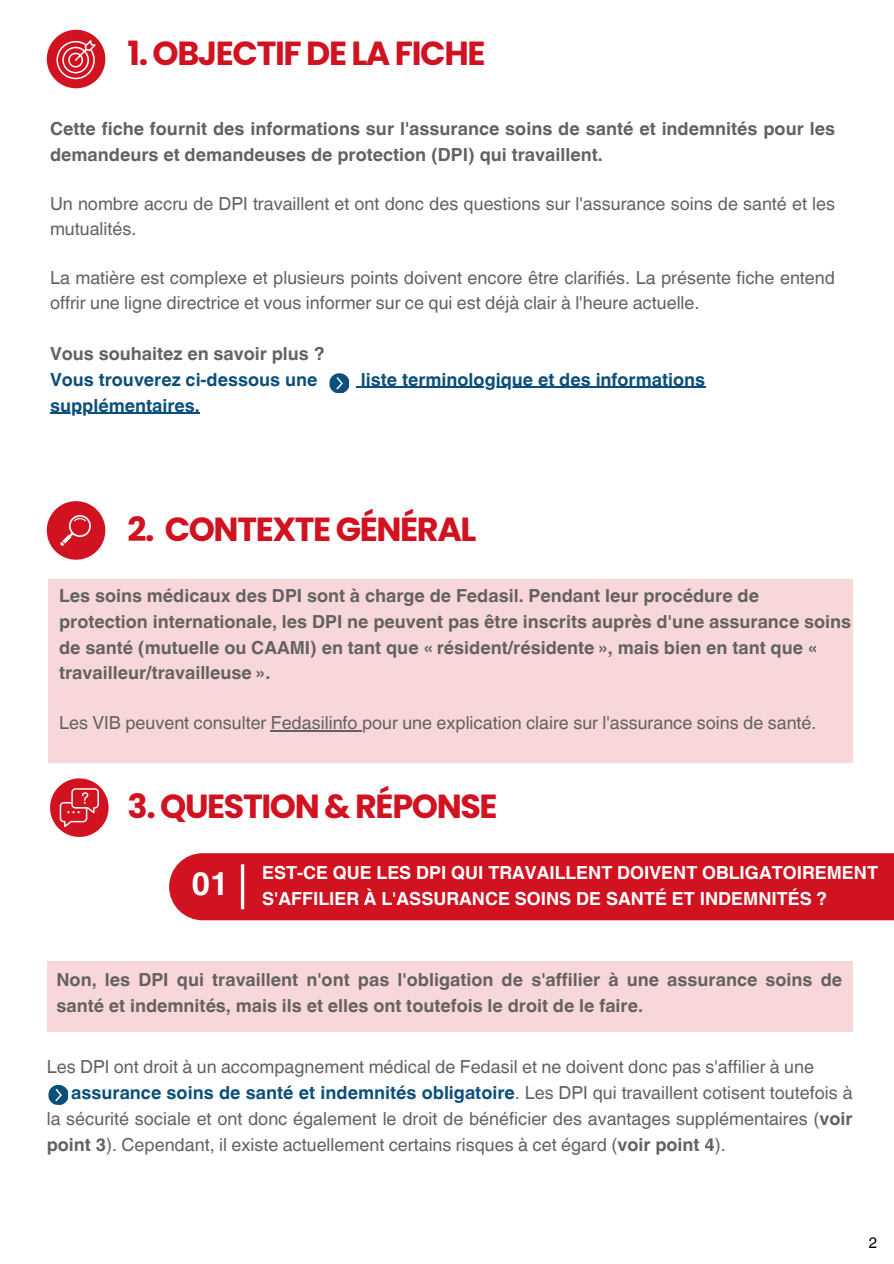
<style>
.page{position:relative;width:894px;height:1264px;background:#fff}
.page>*{position:absolute;margin:0;border:0;box-sizing:border-box;transform-origin:0 0}
.t1{font:700 33.3px "Poppins";letter-spacing:-.04em;color:#d11220}
.t2{font:700 32.55px "Helvetica World";color:#fff}
.t3{font:18px/25.8px "Helvetica World";color:#656161}
.t4{font:700 18px/25.8px "Helvetica World";color:#656161}
.t5{font:700 18px/25.8px "Helvetica World";color:#fff}
.t6{font:700 18px "Helvetica World";color:#0c4f7a}
.t7{font:15.15px "Helvetica World";color:#000}
.s1{color:#0c4f7a}
.s2{font-weight:700;color:#0c4f7a}
.s3{font-weight:700}
</style>
<div class="page">
<div style="left:48px;top:579px;width:804px;height:183px;background:#f7d7d9"></div>
<svg style="left:47px;top:30px;width:58px;height:58px"></svg>
<svg style="left:47px;top:501px;width:58px;height:58px"></svg>
<div style="left:169px;top:853px;width:724px;height:67px;background:#d11220"></div>
<hr style="left:241px;top:864px;width:3px;height:45px;background:#fff">
<svg style="left:50px;top:778px;width:59px;height:59px"></svg>
<div style="left:47px;top:961px;width:805px;height:71px;background:#f7d7d9"></div>
<svg style="left:48px;top:1085px;width:21px;height:20px"></svg>
<hr style="left:361px;top:387px;width:344px;height:1px;background:#0c4f7a">
<hr style="left:50px;top:412px;width:150px;height:2px;background:#0c4f7a">
<hr style="left:271px;top:730px;width:91px;height:1px;background:#656161">
<svg style="left:329px;top:373px;width:20px;height:20px"></svg>
<h3 class="t1" style="left:127px;top:30px;width:359px">1. OBJECTIF DE LA FICHE</h3>
<h3 class="t4" style="left:50px;top:113px;width:786px">Cette fiche fournit des informations sur l'assurance soins de santé et indemnités pour les demandeurs et demandeuses de protection (DPI) qui travaillent.</h3>
<p class="t3" style="left:50px;top:191px;width:786px;line-height:24.8px">Un nombre accru de DPI travaillent et ont donc des questions sur l'assurance soins de santé et les mutualités.</p>
<p class="t3" style="left:50px;top:266px;width:786px;line-height:24.8px">La matière est complexe et plusieurs points doivent encore être clarifiés. La présente fiche entend offrir une ligne directrice et vous informer sur ce qui est déjà clair à l'heure actuelle.</p>
<h3 class="t4" style="left:50px;top:338px;width:276px">Vous souhaitez en savoir plus ?<br><span class="s1">Vous trouverez ci-dessous une</span></h3>
<p class="t6" style="left:361px;top:364px;width:345px">liste terminologique et des informations</p>
<p class="t6" style="left:50px;top:390px;width:151px">supplémentaires.</p>
<p class="t1" style="left:127px;top:505px;width:350px">2. CONTEXTE GÉNÉRAL</p>
<p class="t4" style="left:59px;top:580px;width:793px">Les soins médicaux des DPI sont à charge de Fedasil. Pendant leur procédure de protection internationale, les DPI ne peuvent pas être inscrits auprès d'une assurance soins de santé (mutuelle ou CAAMI) en tant que « résident/résidente », mais bien en tant que « travailleur/travailleuse ».</p>
<h1 class="t3" style="left:59px;top:710px;width:758px">Les VIB peuvent consulter Fedasilinfo pour une explication claire sur l'assurance soins de santé.</h1>
<h1 class="t1" style="left:127px;top:782px;width:371px">3. QUESTION &amp; RÉPONSE</h1>
<p class="t2" style="left:191px;top:856px;width:39px">01</p>
<p class="t5" style="left:262px;top:858px;width:617px">EST-CE QUE LES DPI QUI TRAVAILLENT DOIVENT OBLIGATOIREMENT<br>S'AFFILIER À L'ASSURANCE SOINS DE SANTÉ ET INDEMNITÉS ?</p>
<p class="t4" style="left:56px;top:965px;width:787px">Non, les DPI qui travaillent n'ont pas l'obligation de s'affilier à une assurance soins de santé et indemnités, mais ils et elles ont toutefois le droit de le faire.</p>
<p class="t3" style="left:47px;top:1054px;width:768px">Les DPI ont droit à un accompagnement médical de Fedasil et ne doivent donc pas s'affilier à une</p>
<h1 class="t3" style="left:47px;top:1079px;width:807px;text-align:justify;text-indent:25px"><span class="s2">assurance soins de santé et indemnités obligatoire</span>. Les DPI qui travaillent cotisent toutefois à la sécurité sociale et ont donc également le droit de bénéficier des avantages supplémentaires (<span class="s3">voir point 3</span>). Cependant, il existe actuellement certains risques à cet égard (<span class="s3">voir point 4</span>).</h1>
<p class="t7" style="left:868px;top:1234px;width:10px">2</p>
</div>
